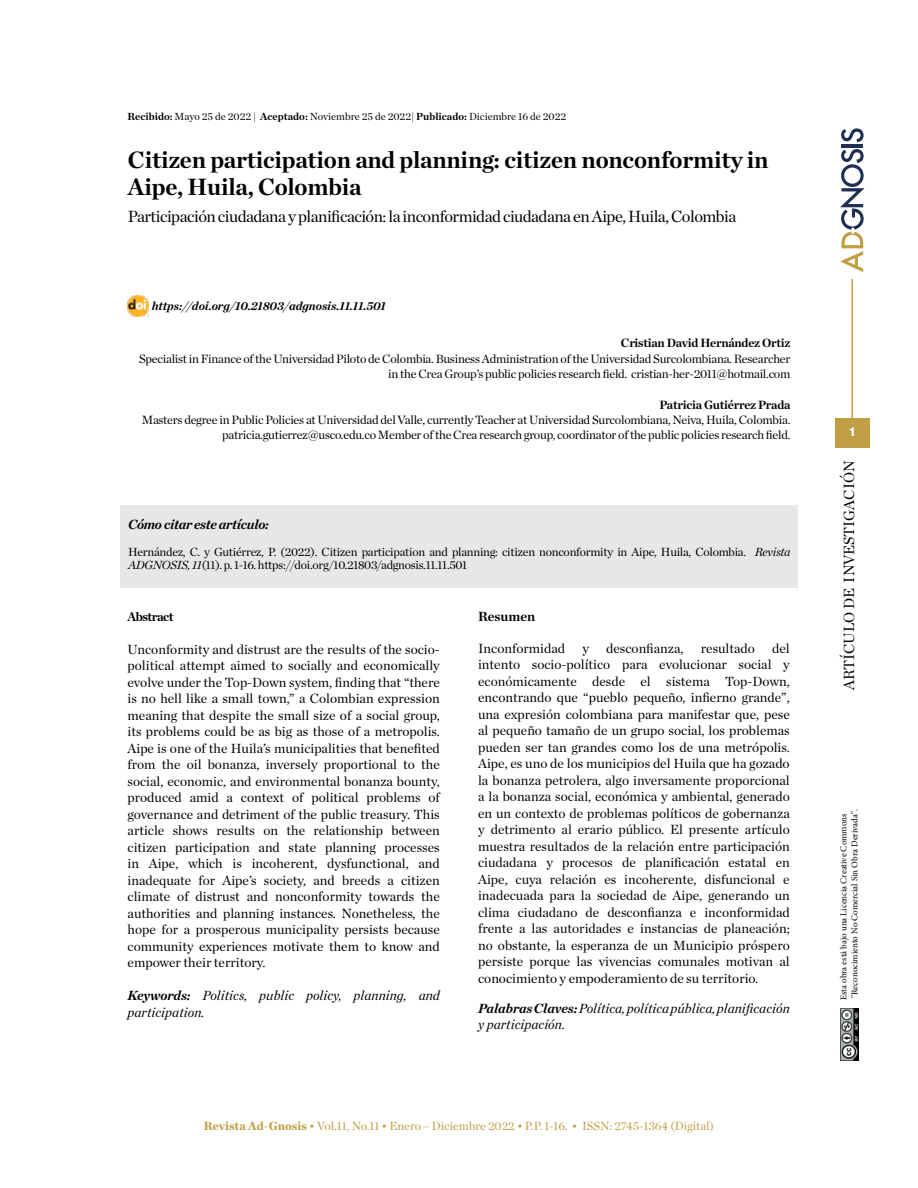
<style>
.page{position:relative;width:918px;height:1188px;background:#fff}
.page>*{position:absolute;margin:0;border:0;box-sizing:border-box;transform-origin:0 0}
.t1{font:700 24px/27px "Chronicle Deck";letter-spacing:-.01em;color:#000}
.t2{font:16.5px "Chronicle Deck";letter-spacing:-.03em;color:#000}
.t3{font:15px "Chronicle Deck";color:#000}
.t4{font:13.5px/16.5px "Chronicle Deck";color:#000;text-align:justify}
.t5{font:italic 13.5px/16.5px "Chronicle Deck";color:#000}
.t6{font:italic 700 13.5px "Chronicle Deck";letter-spacing:-.02em;color:#000}
.t7{font:700 13.5px "Chronicle Deck";color:#000}
.t8{font:700 12.75px "Chronicle Deck";letter-spacing:-.04em;color:#000}
.t9{font:12.3px/15.3px "Chronicle Deck";letter-spacing:-.02em;color:#000;text-align:right}
.t10{font:700 12.3px "Chronicle Deck";letter-spacing:-.02em;color:#000}
.t11{font:12px/13.5px "Chronicle Deck";letter-spacing:-.02em;color:#000}
.t12{font:12px "Chronicle Deck";color:#c09e43}
.t13{font:italic 700 12px "Chronicle Deck";color:#000}
.t14{font:700 12px "Helvetica";color:#fff}
.t15{font:10.5px "Chronicle Deck";color:#000}
.t16{font:9px/10.8px "Minion Pro";color:#000}
.s1{font-weight:700}
.s2{font-style:italic}
.s3{font-weight:900}
</style>
<div class="page">
<hr style="left:842px;top:144px;width:21px;height:3px;background:#1e2e54">
<svg style="left:841px;top:128px;width:23px;height:14px"></svg>
<svg style="left:840px;top:149px;width:25px;height:123px"></svg>
<hr style="left:852px;top:279px;width:1px;height:139px;background:#c09e43">
<div style="left:835px;top:418px;width:35px;height:30px;background:#c09e43"></div>
<div style="left:120px;top:506px;width:677px;height:82px;background:#e7e7e7"></div>
<img style="left:840px;top:1008px;width:18px;height:52px">
<img style="left:128px;top:296px;width:21px;height:21px">
<p class="t15" style="left:128px;top:109px;width:440px"><span class="s1">Recibido:</span> Mayo 25 de 2022 | <span class="s1">Aceptado:</span> Noviembre 25 de 2022| <span class="s1">Publicado:</span> Diciembre 16 de 2022</p>
<h1 class="t1" style="left:128px;top:145px;width:642px">Citizen participation and planning: citizen nonconformity in<br>Aipe, Huila, Colombia</h1>
<p class="t2" style="left:128px;top:204px;width:610px">Participación ciudadana y planificación: la inconformidad ciudadana en Aipe, Huila, Colombia</p>
<p class="t13" style="left:152px;top:296px;width:236px">https://doi.org/10.21803/adgnosis.11.11.501</p>
<p class="t10" style="left:621px;top:333px;width:171px">Cristian David Hernández Ortiz</p>
<p class="t9" style="left:139px;top:350px;width:653px">Specialist in Finance of the Universidad Piloto de Colombia. Business Administration of the Universidad Surcolombiana. Researcher in the Crea Group’s public policies research field. cristian-her-2011@hotmail.com</p>
<p class="t10" style="left:660px;top:395px;width:132px">Patricia Gutiérrez Prada</p>
<p class="t9" style="left:142px;top:411px;width:650px">Masters degree in Public Policies at Universidad del Valle, currently Teacher at Universidad Surcolombiana, Neiva, Huila, Colombia. patricia.gutierrez@usco.edu.co Member of the Crea research group, coordinator of the public policies research field.</p>
<p class="t6" style="left:128px;top:513px;width:142px">Cómo citar este artículo:</p>
<p class="t11" style="left:128px;top:544px;width:664px">Hernández, C. y Gutiérrez, P. (2022). Citizen participation and planning: citizen nonconformity in Aipe, Huila, Colombia. <span class="s2">Revista<br>ADGNOSIS, 11</span>(11). p. 1-16. https://doi.org/10.21803/adgnosis.11.11.501</p>
<p class="t8" style="left:128px;top:606px;width:48px">Abstract</p>
<p class="t4" style="left:128px;top:640px;width:314px">Unconformity and distrust are the results of the socio&shy;political attempt aimed to socially and economically evolve under the Top-Down system, finding that “there is no hell like a small town,” a Colombian expression meaning that despite the small size of a social group, its problems could be as big as those of a metropolis.<br>Aipe is one of the Huila’s municipalities that benefited from the oil bonanza, inversely proportional to the social, economic, and environmental bonanza bounty, produced amid a context of political problems of governance and detriment of the public treasury. This article shows results on the relationship between citizen participation and state planning processes in Aipe, which is incoherent, dysfunctional, and inadequate for Aipe’s society, and breeds a citizen climate of distrust and nonconformity towards the authorities and planning instances. Nonetheless, the hope for a prosperous municipality persists because community experiences motivate them to know and empower their territory.</p>
<p class="t5" style="left:128px;top:986px;width:314px"><span class="s1">Keywords:</span> Politics, public policy, planning, and participation.</p>
<p class="t7" style="left:478px;top:606px;width:59px">Resumen</p>
<p class="t4" style="left:478px;top:639px;width:88px">Inconformidad</p>
<p class="t4" style="left:582px;top:639px;width:8px">y</p>
<p class="t4" style="left:606px;top:639px;width:79px">desconfianza,</p>
<p class="t4" style="left:701px;top:639px;width:56px">resultado</p>
<p class="t4" style="left:478px;top:639px;width:313px;text-indent:294px">del intento socio-político para evolucionar social y económicamente desde el sistema Top-Down, encontrando que “pueblo pequeño, infierno grande”, una expresión colombiana para manifestar que, pese al pequeño tamaño de un grupo social, los problemas pueden ser tan grandes como los de una metrópolis.<br>Aipe, es uno de los municipios del Huila que ha gozado la bonanza petrolera, algo inversamente proporcional a la bonanza social, económica y ambiental, generado en un contexto de problemas políticos de gobernanza y detrimento al erario público. El presente artículo muestra resultados de la relación entre participación ciudadana y procesos de planificación estatal en Aipe, cuya relación es incoherente, disfuncional e inadecuada para la sociedad de Aipe, generando un clima ciudadano de desconfianza e inconformidad frente a las autoridades e instancias de planeación; no obstante, la esperanza de un Municipio próspero persiste porque las vivencias comunales motivan al conocimiento y empoderamiento de su territorio.</p>
<p class="t5" style="left:478px;top:999px;width:313px"><span class="s1">Palabras Claves:</span> Política, política pública, planificación y participación.</p>
<p class="t12" style="left:204px;top:1117px;width:512px"><span class="s3">Revista Ad-Gnosis</span> • Vol.11, No.11 • Enero – Diciembre 2022 • P.P. 1-16. • ISSN: 2745-1364 (Digital)</p>
<p class="t14" style="left:849px;top:425px;width:8px">1</p>
<p class="t3" style="left:838px;top:690px;width:231px;rotate:-90deg">ARTÍCULO DE INVESTIGACIÓN</p>
<p class="t16" style="left:838px;top:1000px;width:192px;rotate:-90deg">Esta obra está bajo una Licencia Creative Commons "Reconocimiento No Comercial Sin Obra Derivada".</p>
</div>
